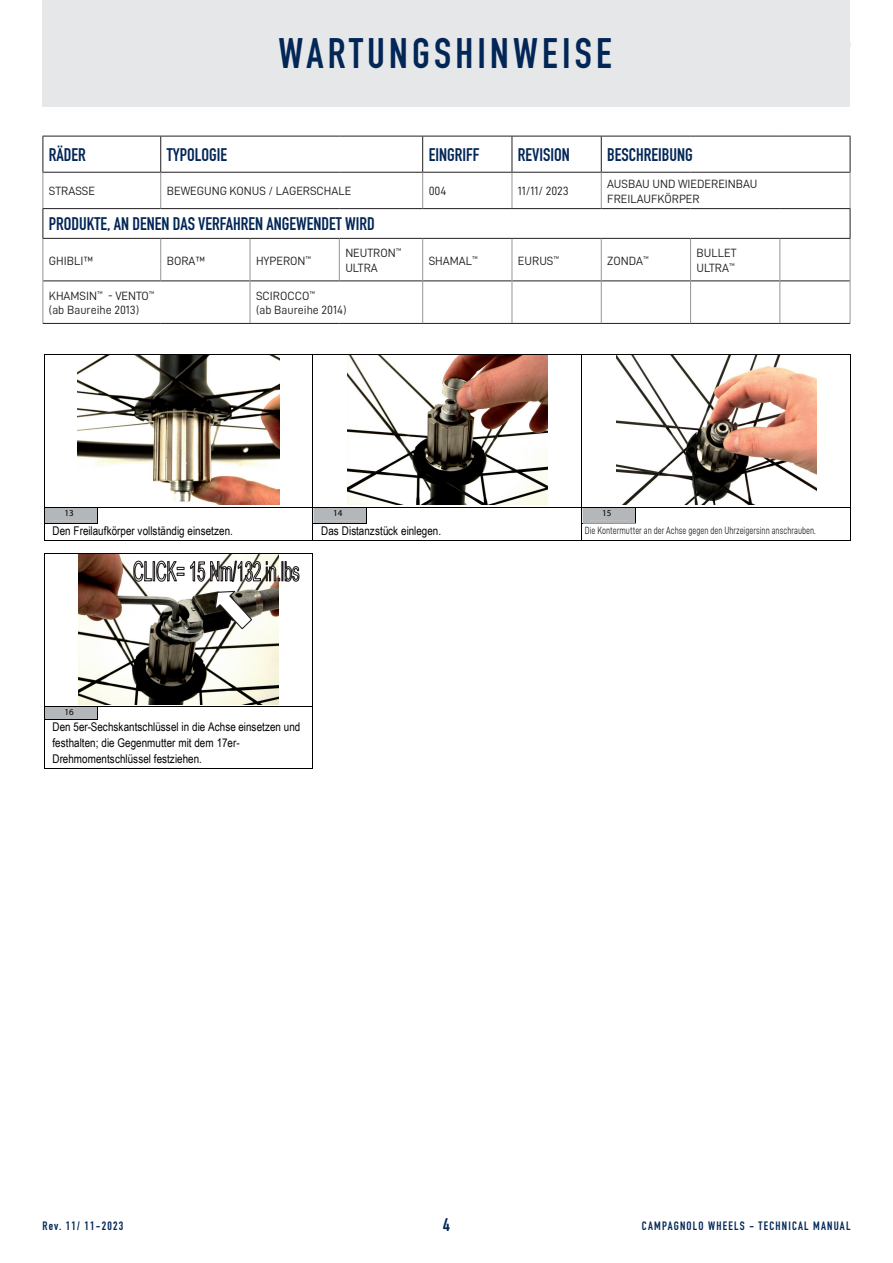
<style>
.page{position:relative;width:893px;height:1263px;background:#fff}
.page>*{position:absolute;margin:0;border:0;box-sizing:border-box;transform-origin:0 0}
.Normale{font:700 42px "DIN Condensed";letter-spacing:.1em;color:#022656}
.t1{font:700 18px "DIN Condensed";color:#022656}
.t2{font:12px/15.8px "Arial Narrow";color:#000}
.t3{font:12px "D DIN";color:#231f20}
.t4{font:700 12px "DIN Condensed";letter-spacing:.1em;color:#022656}
.Normale-2{font:10.5px "D DIN";color:#231f20;scale:.75 1}
.t5{font:700 9.15px "Verdana";letter-spacing:.01em;color:#000}
</style>
<div class="page">
<div style="left:43px;top:0;width:807px;height:106px;background:#e6e7e9"></div>
<svg style="left:44px;top:137px;width:806px;height:35px"></svg>
<hr style="left:43px;top:136px;width:118px;height:1px;background:#231f20">
<hr style="left:161px;top:136px;width:89px;height:1px;background:#231f20">
<hr style="left:250px;top:136px;width:89px;height:1px;background:#231f20">
<hr style="left:339px;top:136px;width:84px;height:1px;background:#231f20">
<hr style="left:423px;top:136px;width:89px;height:1px;background:#231f20">
<hr style="left:512px;top:136px;width:89px;height:1px;background:#231f20">
<hr style="left:601px;top:136px;width:90px;height:1px;background:#231f20">
<hr style="left:691px;top:136px;width:89px;height:1px;background:#231f20">
<hr style="left:780px;top:136px;width:70px;height:1px;background:#231f20">
<hr style="left:43px;top:136px;width:1px;height:36px;background:#231f20">
<svg style="left:43px;top:209px;width:1px;height:29px"></svg>
<hr style="left:601px;top:280px;width:89px;height:1px;background:#231f20">
<hr style="left:691px;top:280px;width:89px;height:1px;background:#231f20">
<hr style="left:780px;top:280px;width:70px;height:1px;background:#231f20">
<hr style="left:601px;top:323px;width:90px;height:1px;background:#231f20">
<hr style="left:691px;top:323px;width:89px;height:1px;background:#231f20">
<hr style="left:780px;top:323px;width:70px;height:1px;background:#231f20">
<hr style="left:160px;top:136px;width:1px;height:36px;background:#231f20">
<hr style="left:422px;top:136px;width:1px;height:36px;background:#231f20">
<hr style="left:512px;top:136px;width:1px;height:36px;background:#231f20">
<hr style="left:601px;top:136px;width:1px;height:36px;background:#231f20">
<hr style="left:850px;top:136px;width:1px;height:36px;background:#231f20">
<hr style="left:43px;top:172px;width:118px;height:1px;background:#231f20">
<hr style="left:161px;top:172px;width:89px;height:1px;background:#231f20">
<hr style="left:250px;top:172px;width:89px;height:1px;background:#231f20">
<hr style="left:339px;top:172px;width:84px;height:1px;background:#231f20">
<hr style="left:423px;top:172px;width:89px;height:1px;background:#231f20">
<hr style="left:512px;top:172px;width:89px;height:1px;background:#231f20">
<hr style="left:601px;top:172px;width:90px;height:1px;background:#231f20">
<hr style="left:691px;top:172px;width:89px;height:1px;background:#231f20">
<hr style="left:780px;top:172px;width:70px;height:1px;background:#231f20">
<hr style="left:43px;top:208px;width:118px;height:1px;background:#231f20">
<hr style="left:161px;top:208px;width:89px;height:1px;background:#231f20">
<hr style="left:250px;top:208px;width:89px;height:1px;background:#231f20">
<hr style="left:339px;top:208px;width:84px;height:1px;background:#231f20">
<hr style="left:423px;top:208px;width:89px;height:1px;background:#231f20">
<hr style="left:512px;top:208px;width:89px;height:1px;background:#231f20">
<hr style="left:601px;top:208px;width:90px;height:1px;background:#231f20">
<hr style="left:691px;top:208px;width:89px;height:1px;background:#231f20">
<hr style="left:780px;top:208px;width:70px;height:1px;background:#231f20">
<svg style="left:850px;top:209px;width:1px;height:29px"></svg>
<hr style="left:43px;top:238px;width:118px;height:1px;background:#231f20">
<hr style="left:161px;top:238px;width:89px;height:1px;background:#231f20">
<hr style="left:250px;top:238px;width:89px;height:1px;background:#231f20">
<hr style="left:339px;top:238px;width:84px;height:1px;background:#231f20">
<hr style="left:423px;top:238px;width:89px;height:1px;background:#231f20">
<hr style="left:512px;top:238px;width:89px;height:1px;background:#231f20">
<hr style="left:601px;top:238px;width:90px;height:1px;background:#231f20">
<hr style="left:691px;top:238px;width:89px;height:1px;background:#231f20">
<hr style="left:780px;top:238px;width:70px;height:1px;background:#231f20">
<hr style="left:43px;top:280px;width:118px;height:1px;background:#231f20">
<hr style="left:161px;top:280px;width:89px;height:1px;background:#231f20">
<hr style="left:250px;top:280px;width:89px;height:1px;background:#231f20">
<hr style="left:339px;top:280px;width:83px;height:1px;background:#231f20">
<hr style="left:423px;top:280px;width:89px;height:1px;background:#231f20">
<hr style="left:512px;top:280px;width:89px;height:1px;background:#231f20">
<hr style="left:43px;top:323px;width:118px;height:1px;background:#231f20">
<hr style="left:161px;top:323px;width:89px;height:1px;background:#231f20">
<hr style="left:250px;top:323px;width:89px;height:1px;background:#231f20">
<hr style="left:339px;top:323px;width:84px;height:1px;background:#231f20">
<hr style="left:423px;top:323px;width:89px;height:1px;background:#231f20">
<hr style="left:512px;top:323px;width:89px;height:1px;background:#231f20">
<hr style="left:43px;top:173px;width:1px;height:35px;background:#939598">
<hr style="left:160px;top:173px;width:1px;height:35px;background:#939598">
<hr style="left:422px;top:173px;width:1px;height:35px;background:#939598">
<hr style="left:512px;top:173px;width:1px;height:35px;background:#939598">
<hr style="left:601px;top:173px;width:1px;height:35px;background:#939598">
<hr style="left:850px;top:173px;width:1px;height:35px;background:#939598">
<hr style="left:43px;top:239px;width:1px;height:42px;background:#939598">
<hr style="left:160px;top:239px;width:1px;height:41px;background:#939598">
<hr style="left:250px;top:239px;width:1px;height:42px;background:#939598">
<hr style="left:339px;top:239px;width:1px;height:41px;background:#939598">
<hr style="left:422px;top:239px;width:1px;height:42px;background:#939598">
<hr style="left:512px;top:239px;width:1px;height:42px;background:#939598">
<hr style="left:601px;top:239px;width:1px;height:42px;background:#939598">
<hr style="left:690px;top:239px;width:1px;height:42px;background:#939598">
<hr style="left:780px;top:239px;width:1px;height:42px;background:#939598">
<hr style="left:850px;top:239px;width:1px;height:42px;background:#939598">
<hr style="left:43px;top:281px;width:1px;height:42px;background:#939598">
<hr style="left:250px;top:281px;width:1px;height:42px;background:#939598">
<hr style="left:422px;top:281px;width:1px;height:42px;background:#939598">
<hr style="left:512px;top:281px;width:1px;height:42px;background:#939598">
<hr style="left:601px;top:281px;width:1px;height:42px;background:#939598">
<hr style="left:690px;top:281px;width:1px;height:42px;background:#939598">
<hr style="left:780px;top:281px;width:1px;height:42px;background:#939598">
<hr style="left:850px;top:281px;width:1px;height:42px;background:#939598">
<svg style="left:44px;top:354px;width:807px;height:187px"></svg>
<svg style="left:44px;top:553px;width:269px;height:216px"></svg>
<div style="left:583px;top:524px;width:263px;height:14px;background:#fff"></div>
<p class="Normale" style="left:279px;top:25px;width:335px">WARTUNGSHINWEISE</p>
<p class="t1" style="left:49px;top:142px;width:38px">RÄDER</p>
<p class="t1" style="left:167px;top:142px;width:62px">TYPOLOGIE</p>
<p class="t1" style="left:429px;top:142px;width:52px">EINGRIFF</p>
<p class="t1" style="left:518px;top:142px;width:53px">REVISION</p>
<p class="t1" style="left:607px;top:142px;width:87px">BESCHREIBUNG</p>
<p class="t3" style="left:49px;top:185px;width:48px">STRASSE</p>
<p class="t3" style="left:167px;top:185px;width:186px">BEWEGUNG KONUS / LAGERSCHALE</p>
<p class="t3" style="left:429px;top:185px;width:19px">004</p>
<p class="t3" style="left:518px;top:185px;width:52px">11/11/ 2023</p>
<p class="t3" style="left:607px;top:177px;width:152px">AUSBAU UND WIEDEREINBAU</p>
<p class="t3" style="left:607px;top:192px;width:94px">FREILAUFKÖRPER</p>
<p class="t1" style="left:49px;top:211px;width:327px">PRODUKTE, AN DENEN DAS VERFAHREN ANGEWENDET WIRD</p>
<p class="t3" style="left:49px;top:254px;width:46px">GHIBLI™</p>
<p class="t3" style="left:167px;top:254px;width:40px">BORA™</p>
<p class="t3" style="left:256px;top:254px;width:57px">HYPERON<sup>™</sup></p>
<p class="t3" style="left:345px;top:247px;width:58px">NEUTRON<sup>™</sup></p>
<p class="t3" style="left:345px;top:261px;width:34px">ULTRA</p>
<p class="t3" style="left:49px;top:289px;width:107px">KHAMSIN<sup>™</sup> - VENTO<sup>™</sup></p>
<p class="t3" style="left:49px;top:304px;width:92px">(ab Baureihe 2013)</p>
<p class="t3" style="left:256px;top:289px;width:61px">SCIROCCO<sup>™</sup></p>
<p class="t3" style="left:256px;top:304px;width:92px">(ab Baureihe 2014)</p>
<p class="t3" style="left:429px;top:254px;width:51px">SHAMAL<sup>™</sup></p>
<p class="t3" style="left:518px;top:254px;width:43px">EURUS<sup>™</sup></p>
<p class="t3" style="left:607px;top:254px;width:43px">ZONDA<sup>™</sup></p>
<p class="t3" style="left:697px;top:247px;width:42px">BULLET</p>
<p class="t3" style="left:697px;top:261px;width:40px">ULTRA<sup>™</sup></p>
<p class="t5" style="left:64px;top:507px;width:11px">13</p>
<p class="t5" style="left:333px;top:507px;width:11px">14</p>
<p class="t5" style="left:602px;top:507px;width:11px">15</p>
<p class="t2" style="left:52px;top:522px;width:182px">Den Freilaufkörper vollständig einsetzen.</p>
<p class="t2" style="left:321px;top:522px;width:121px">Das Distanzstück einlegen.</p>
<p class="t2" style="left:590px;top:522px;width:190px">Die Gegenmutter an der Achse festziehen.</p>
<p class="Normale-2" style="left:585px;top:525px;width:309px">Die Kontermutter an der Achse gegen den Uhrzeigersinn anschrauben.</p>
<p class="t5" style="left:64px;top:707px;width:11px">16</p>
<p class="t2" style="left:52px;top:718px;width:249px">Den 5er-Sechskantschlüssel in die Achse einsetzen und festhalten; die Gegenmutter mit dem 17er-<br>Drehmomentschlüssel festziehen.</p>
<p class="t4" style="left:43px;top:1217px;width:82px">Rev. 11/ 11-2023</p>
<h2 class="t1" style="left:443px;top:1213px;width:8px">4</h2>
<p class="t4" style="left:642px;top:1217px;width:210px">CAMPAGNOLO WHEELS - TECHNICAL MANUAL</p>
</div>
